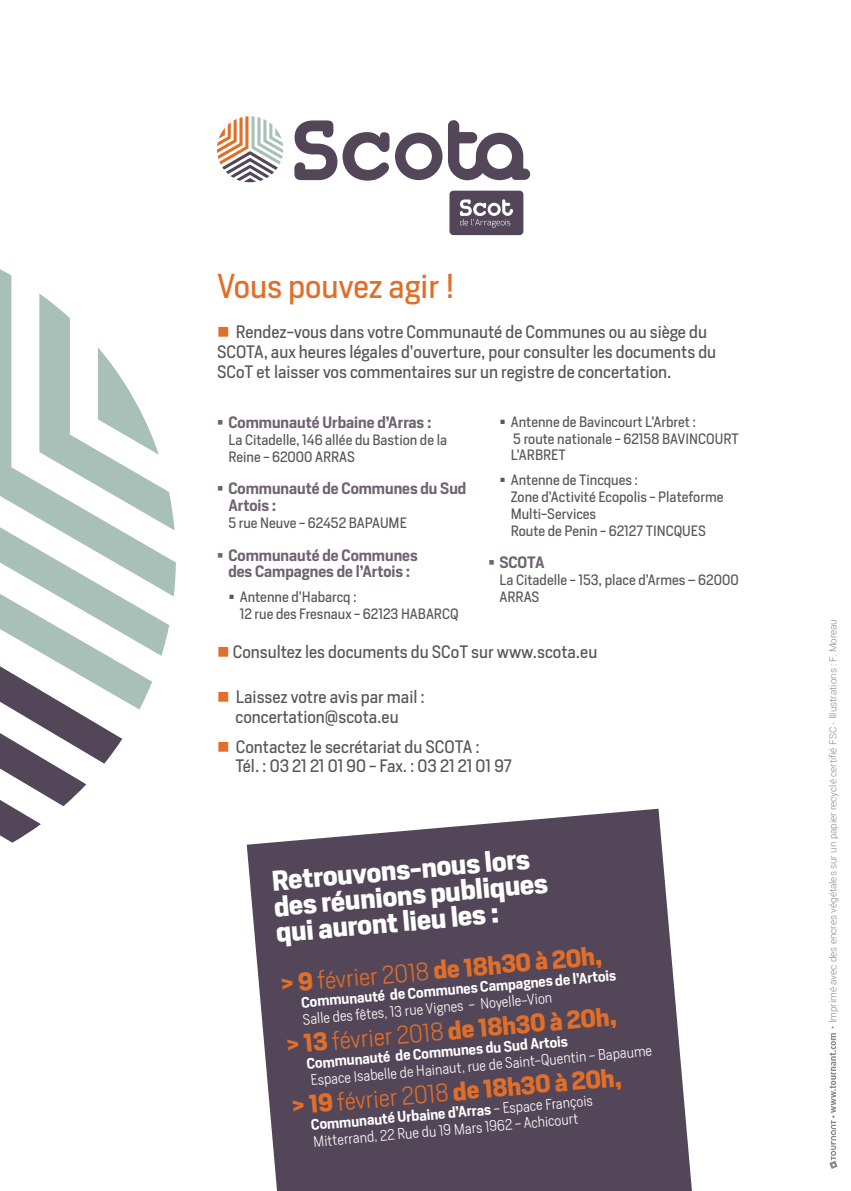
<style>
.page{position:relative;width:851px;height:1191px;background:#fff}
.page>*{position:absolute;margin:0;border:0;box-sizing:border-box;transform-origin:0 0}
.t1{font:32.2px "Heron Sans";color:#e16e29}
.t2{font:700 26.6px/25.8px "Heron Sans";color:#fff}
.t3{font:700 24px "Heron Sans";color:#e16e29}
.t4{font:16.8px/19.6px "Heron Sans";color:#575756}
.t5{font:600 15.4px/16.8px "Heron Sans";color:#6f6271}
.t6{font:300 14.2px/16.8px "Heron Sans";color:#fff}
.t7{font:600 14.2px "Heron Sans";color:#fff}
.t8{font:14px/16.8px "Heron Sans";color:#575756}
.t9{font:300 9.8px "Roboto";color:#878787}
.s1{font-weight:300}
.s2{font-weight:600}
</style>
<div class="page">
<svg style="left:247px;top:808px;width:444px;height:383px;background:#665a6a"></svg>
<svg style="left:0;top:709px;width:122px;height:133px"></svg>
<svg style="left:0;top:656px;width:152px;height:53px"></svg>
<svg style="left:0;top:596px;width:169px;height:60px;fill:#a8c0b7"></svg>
<svg style="left:0;top:269px;width:176px;height:327px"></svg>
<svg style="left:39px;top:293px;width:136px;height:237px"></svg>
<svg style="left:217px;top:116px;width:66px;height:66px"></svg>
<svg style="left:395px;top:133px;width:47px;height:47px"></svg>
<svg style="left:294px;top:120px;width:95px;height:61px"></svg>
<svg style="left:448px;top:120px;width:82px;height:61px"></svg>
<div style="left:449px;top:191px;width:74px;height:44px;background:#534658;border-radius:4px"></div>
<svg style="left:460px;top:199px;width:53px;height:28px"></svg>
<svg style="left:829px;top:1033px;width:8px;height:135px"></svg>
<h1 class="t1" style="left:217px;top:265px;width:239px">Vous pouvez agir !</h1>
<p class="t4" style="left:217px;top:322px;width:500px;text-indent:19px">Rendez-vous dans votre Communauté de Communes ou au siège du<br>SCOTA, aux heures légales d’ouverture, pour consulter les documents du<br>SCoT et laisser vos commentaires sur un registre de concertation.</p>
<p class="t5" style="left:228px;top:414px;width:205px">Communauté Urbaine d’Arras :</p>
<p class="t8" style="left:228px;top:431px;width:220px">La Citadelle, 146 allée du Bastion de la<br>Reine - 62000 ARRAS</p>
<p class="t5" style="left:228px;top:480px;width:239px">Communauté de Communes du Sud<br>Artois :</p>
<p class="t8" style="left:228px;top:514px;width:180px">5 rue Neuve - 62452 BAPAUME</p>
<p class="t5" style="left:228px;top:546px;width:191px">Communauté de Communes des Campagnes de l’Artois :</p>
<p class="t8" style="left:240px;top:588px;width:220px">Antenne d’Habarcq :<br>12 rue des Fresnaux - 62123 HABARCQ</p>
<p class="t8" style="left:510px;top:413px;width:229px">Antenne de Bavincourt L’Arbret :<br>5 route nationale - 62158 BAVINCOURT<br>L’ARBRET</p>
<p class="t8" style="left:510px;top:471px;width:214px">Antenne de Tincques :<br>Zone d’Activité Ecopolis - Plateforme<br>Multi-Services<br>Route de Penin - 62127 TINCQUES</p>
<p class="t5" style="left:499px;top:554px;width:47px">SCOTA</p>
<p class="t8" style="left:499px;top:571px;width:241px">La Citadelle - 153, place d’Armes – 62000<br>ARRAS</p>
<p class="t4" style="left:233px;top:641px;width:366px">Consultez les documents du SCoT sur www.scota.eu</p>
<p class="t4" style="left:235px;top:687px;width:191px">Laissez votre avis par mail : concertation@scota.eu</p>
<p class="t4" style="left:235px;top:736px;width:277px">Contactez le secrétariat du SCOTA :<br>Tél. : 03 21 21 01 90 - Fax. : 03 21 21 01 97</p>
<h2 class="t2" style="left:271px;top:868px;width:276px;rotate:-5deg">Retrouvons-nous lors des réunions publiques qui auront lieu les :</h2>
<h3 class="t3" style="left:279px;top:968px;width:323px;rotate:-5deg">&gt; 9 <span class="s1">février 2018</span> de 18h30 à 20h,</h3>
<p class="t7" style="left:300px;top:993px;width:317px;rotate:-5deg">Communauté de Communes Campagnes de l’Artois</p>
<p class="t6" style="left:302px;top:1010px;width:252px;rotate:-5deg">Salle des fêtes, 13 rue Vignes - Noyelle-Vion</p>
<h3 class="t3" style="left:285px;top:1029px;width:333px;rotate:-5deg">&gt; 13 <span class="s1">février 2018</span> de 18h30 à 20h,</h3>
<p class="t7" style="left:306px;top:1054px;width:264px;rotate:-5deg">Communauté de Communes du Sud Artois</p>
<p class="t6" style="left:310px;top:1071px;width:344px;rotate:-5deg">Espace Isabelle de Hainaut, rue de Saint-Quentin - Bapaume</p>
<h3 class="t3" style="left:290px;top:1090px;width:332px;rotate:-5deg">&gt; 19 <span class="s1">février 2018</span> de 18h30 à 20h,</h3>
<p class="t6" style="left:310px;top:1116px;width:284px;rotate:-5deg"><span class="s2">Communauté Urbaine d’Arras</span> - Espace François<br>Mitterrand, 22 Rue du 19 Mars 1962 - Achicourt</p>
<p class="t9" style="left:826px;top:1029px;width:411px;rotate:-90deg">• Imprimé avec des encres végétales sur un papier recyclé certifié FSC - Illustrations : F. Moreau</p>
</div>
